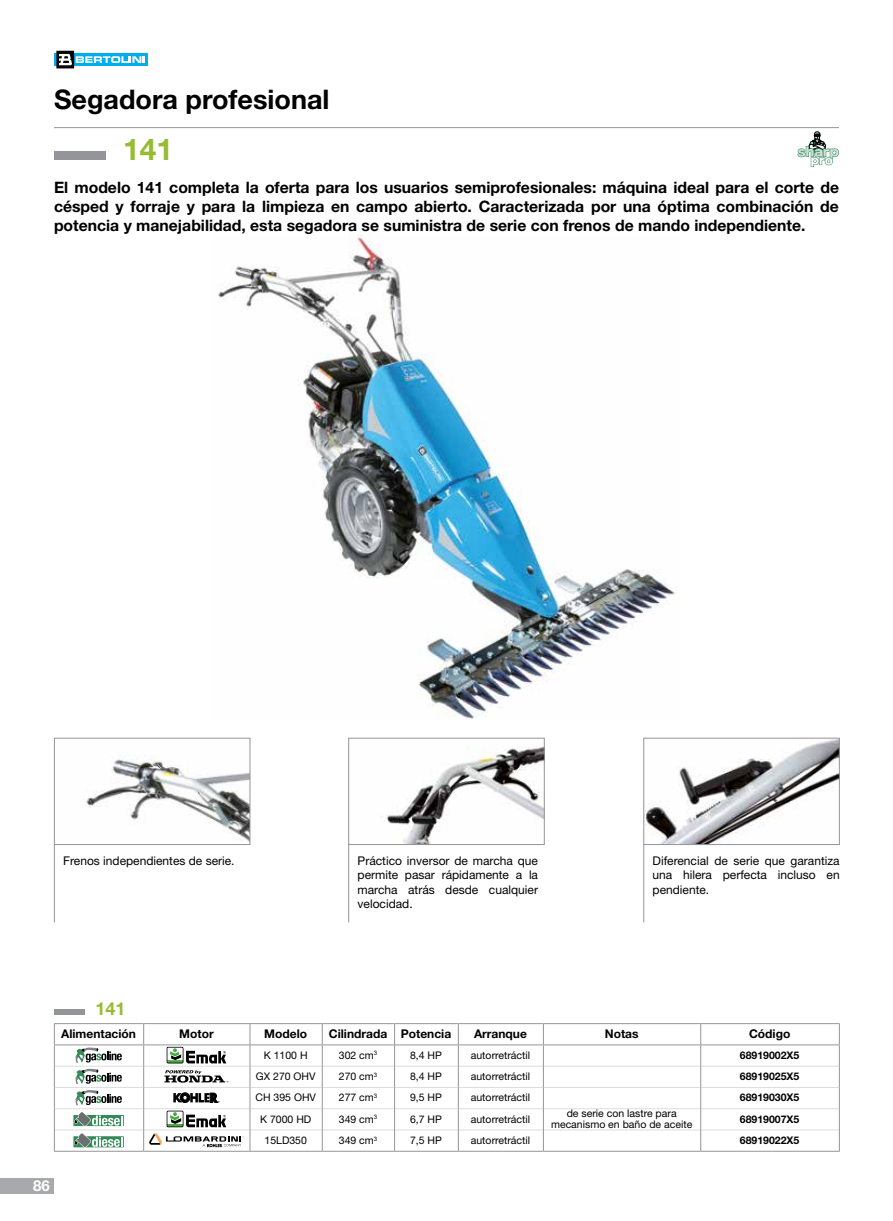
<style>
.page{position:relative;width:893px;height:1221px;background:#fff}
.page>*{position:absolute;margin:0;border:0;box-sizing:border-box;transform-origin:0 0}
.t1{font:700 30px "Helvetica Neue LT Std";color:#96bc33}
.t2{font:700 27px "Helvetica Neue LT Std";color:#000}
.t3{font:700 18px "Helvetica Neue LT Std";color:#96bc33}
.t4{font:700 15.75px/18.9px "Helvetica Neue LT Std";color:#000;text-align:justify}
.t5{font:700 15px "Helvetica Neue LT Std";color:#fff}
.t6{font:12px/14.4px "Helvetica Neue LT Std";color:#000;text-align:justify}
.t7{font:700 12px "Helvetica Neue LT Std";color:#000}
.t8{font:10.5px/10.5px "Helvetica Neue LT Std";color:#000;text-align:center}
.t9{font:700 10.5px "Helvetica Neue LT Std";color:#000}
</style>
<div class="page">
<div style="left:0;top:1178px;width:53px;height:15px;background:#a7a9ac"></div>
<svg style="left:54px;top:53px;width:94px;height:13px"></svg>
<svg style="left:59px;top:53px;width:13px;height:13px"></svg>
<div style="left:57px;top:51px;width:17px;height:17px;border:1px solid #000"></div>
<svg style="left:59px;top:54px;width:86px;height:11px"></svg>
<hr style="left:54px;top:127px;width:785px;height:1px;background:#939598">
<img style="left:86px;top:756px;width:162px;height:85px">
<div style="left:54px;top:737px;width:196px;height:107px;border:1px solid #939598"></div>
<img style="left:386px;top:746px;width:157px;height:96px">
<div style="left:348px;top:737px;width:197px;height:107px;border:1px solid #939598"></div>
<img style="left:645px;top:739px;width:193px;height:103px">
<div style="left:643px;top:737px;width:197px;height:107px;border:1px solid #939598"></div>
<hr style="left:54px;top:844px;width:1px;height:78px;background:#939598">
<div style="left:54px;top:151px;width:51px;height:9px;background:#939598"></div>
<hr style="left:348px;top:844px;width:1px;height:78px;background:#939598">
<hr style="left:643px;top:844px;width:1px;height:78px;background:#939598">
<svg style="left:797px;top:131px;width:42px;height:36px"></svg>
<div style="left:54px;top:1009px;width:31px;height:5px;background:#939598"></div>
<img style="left:218px;top:235px;width:457px;height:484px">
<svg style="left:75px;top:1047px;width:47px;height:15px"></svg>
<svg style="left:75px;top:1068px;width:47px;height:15px"></svg>
<svg style="left:75px;top:1090px;width:47px;height:15px"></svg>
<svg style="left:73px;top:1114px;width:51px;height:11px"></svg>
<svg style="left:74px;top:1112px;width:49px;height:14px"></svg>
<svg style="left:73px;top:1136px;width:51px;height:11px"></svg>
<svg style="left:74px;top:1133px;width:49px;height:14px"></svg>
<hr style="left:54px;top:1150px;width:90px;height:1px;background:#939598">
<hr style="left:144px;top:1150px;width:106px;height:1px;background:#939598">
<hr style="left:250px;top:1150px;width:72px;height:1px;background:#939598">
<hr style="left:322px;top:1150px;width:73px;height:1px;background:#939598">
<hr style="left:395px;top:1150px;width:63px;height:1px;background:#939598">
<hr style="left:458px;top:1150px;width:85px;height:1px;background:#939598">
<hr style="left:543px;top:1150px;width:158px;height:1px;background:#939598">
<hr style="left:701px;top:1150px;width:139px;height:1px;background:#939598">
<hr style="left:54px;top:1044px;width:90px;height:1px;background:#939598">
<hr style="left:144px;top:1044px;width:106px;height:1px;background:#939598">
<hr style="left:250px;top:1044px;width:72px;height:1px;background:#939598">
<hr style="left:322px;top:1044px;width:73px;height:1px;background:#939598">
<hr style="left:395px;top:1044px;width:63px;height:1px;background:#939598">
<hr style="left:458px;top:1044px;width:85px;height:1px;background:#939598">
<hr style="left:543px;top:1044px;width:158px;height:1px;background:#939598">
<hr style="left:701px;top:1044px;width:139px;height:1px;background:#939598">
<hr style="left:55px;top:1065px;width:88px;height:1px;background:#dcddde">
<hr style="left:144px;top:1065px;width:106px;height:1px;background:#dcddde">
<hr style="left:250px;top:1065px;width:72px;height:1px;background:#dcddde">
<hr style="left:323px;top:1065px;width:71px;height:1px;background:#dcddde">
<hr style="left:395px;top:1065px;width:63px;height:1px;background:#dcddde">
<hr style="left:459px;top:1065px;width:84px;height:1px;background:#dcddde">
<hr style="left:544px;top:1065px;width:156px;height:1px;background:#dcddde">
<hr style="left:701px;top:1065px;width:138px;height:1px;background:#dcddde">
<hr style="left:55px;top:1086px;width:88px;height:1px;background:#dcddde">
<hr style="left:144px;top:1086px;width:106px;height:1px;background:#dcddde">
<hr style="left:250px;top:1086px;width:72px;height:1px;background:#dcddde">
<hr style="left:323px;top:1086px;width:71px;height:1px;background:#dcddde">
<hr style="left:395px;top:1086px;width:63px;height:1px;background:#dcddde">
<hr style="left:459px;top:1086px;width:84px;height:1px;background:#dcddde">
<hr style="left:544px;top:1086px;width:156px;height:1px;background:#dcddde">
<hr style="left:701px;top:1086px;width:138px;height:1px;background:#dcddde">
<hr style="left:55px;top:1108px;width:88px;height:1px;background:#dcddde">
<hr style="left:144px;top:1108px;width:106px;height:1px;background:#dcddde">
<hr style="left:250px;top:1108px;width:72px;height:1px;background:#dcddde">
<hr style="left:323px;top:1108px;width:71px;height:1px;background:#dcddde">
<hr style="left:395px;top:1108px;width:63px;height:1px;background:#dcddde">
<hr style="left:459px;top:1108px;width:84px;height:1px;background:#dcddde">
<hr style="left:544px;top:1108px;width:156px;height:1px;background:#dcddde">
<hr style="left:701px;top:1108px;width:138px;height:1px;background:#dcddde">
<hr style="left:55px;top:1129px;width:88px;height:1px;background:#dcddde">
<hr style="left:144px;top:1129px;width:106px;height:1px;background:#dcddde">
<hr style="left:250px;top:1129px;width:72px;height:1px;background:#dcddde">
<hr style="left:323px;top:1129px;width:71px;height:1px;background:#dcddde">
<hr style="left:395px;top:1129px;width:63px;height:1px;background:#dcddde">
<hr style="left:459px;top:1129px;width:84px;height:1px;background:#dcddde">
<hr style="left:544px;top:1129px;width:156px;height:1px;background:#dcddde">
<hr style="left:701px;top:1129px;width:138px;height:1px;background:#dcddde">
<hr style="left:54px;top:1023px;width:90px;height:1px;background:#939598">
<hr style="left:144px;top:1023px;width:106px;height:1px;background:#939598">
<hr style="left:250px;top:1023px;width:72px;height:1px;background:#939598">
<hr style="left:322px;top:1023px;width:73px;height:1px;background:#939598">
<hr style="left:395px;top:1023px;width:63px;height:1px;background:#939598">
<hr style="left:458px;top:1023px;width:85px;height:1px;background:#939598">
<hr style="left:543px;top:1023px;width:158px;height:1px;background:#939598">
<hr style="left:701px;top:1023px;width:139px;height:1px;background:#939598">
<svg style="left:54px;top:1023px;width:1px;height:127px"></svg>
<svg style="left:700px;top:1023px;width:1px;height:127px"></svg>
<svg style="left:839px;top:1023px;width:1px;height:127px"></svg>
<svg style="left:143px;top:1023px;width:101px;height:127px"></svg>
<svg style="left:250px;top:1023px;width:1px;height:127px"></svg>
<svg style="left:322px;top:1023px;width:1px;height:127px"></svg>
<svg style="left:394px;top:1023px;width:1px;height:127px"></svg>
<svg style="left:458px;top:1023px;width:1px;height:127px"></svg>
<svg style="left:543px;top:1023px;width:1px;height:127px"></svg>
<h2 class="t2" style="left:54px;top:83px;width:277px">Segadora profesional</h2>
<h1 class="t1" style="left:123px;top:130px;width:52px">141</h1>
<p class="t4" style="left:54px;top:177px;width:786px">El modelo 141 completa la oferta para los usuarios semiprofesionales: máquina ideal para el corte de césped y forraje y para la limpieza en campo abierto. Caracterizada por una óptima combinación de potencia y manejabilidad, esta segadora se suministra de serie con frenos de mando independiente.</p>
<p class="t6" style="left:63px;top:853px;width:173px">Frenos independientes de serie.</p>
<p class="t6" style="left:358px;top:853px;width:182px">Práctico inversor de marcha que permite pasar rápidamente a la marcha atrás desde cualquier velocidad.</p>
<p class="t6" style="left:653px;top:853px;width:189px">Diferencial de serie que garantiza una hilera perfecta incluso en pendiente.</p>
<p class="t3" style="left:95px;top:997px;width:32px">141</p>
<p class="t7" style="left:61px;top:1026px;width:76px">Alimentación</p>
<p class="t7" style="left:179px;top:1026px;width:36px">Motor</p>
<p class="t7" style="left:264px;top:1026px;width:44px">Modelo</p>
<p class="t7" style="left:329px;top:1026px;width:124px">Cilindrada Potencia</p>
<p class="t7" style="left:474px;top:1026px;width:54px">Arranque</p>
<p class="t7" style="left:605px;top:1026px;width:35px">Notas</p>
<p class="t7" style="left:749px;top:1026px;width:43px">Código</p>
<p class="t8" style="left:264px;top:1049px;width:45px">K 1100 H</p>
<p class="t8" style="left:339px;top:1049px;width:40px">302 cm<sup>3</sup></p>
<p class="t8" style="left:410px;top:1049px;width:33px">8,4 HP</p>
<p class="t8" style="left:471px;top:1049px;width:61px">autorretráctil</p>
<p class="t9" style="left:740px;top:1048px;width:61px">68919002X5</p>
<p class="t8" style="left:256px;top:1070px;width:61px">GX 270 OHV</p>
<p class="t8" style="left:339px;top:1070px;width:40px">270 cm<sup>3</sup></p>
<p class="t8" style="left:410px;top:1070px;width:33px">8,4 HP</p>
<p class="t8" style="left:471px;top:1070px;width:61px">autorretráctil</p>
<p class="t9" style="left:740px;top:1069px;width:61px">68919025X5</p>
<p class="t8" style="left:255px;top:1092px;width:62px">CH 395 OHV</p>
<p class="t8" style="left:339px;top:1092px;width:40px">277 cm<sup>3</sup></p>
<p class="t8" style="left:410px;top:1092px;width:33px">9,5 HP</p>
<p class="t8" style="left:471px;top:1092px;width:61px">autorretráctil</p>
<p class="t9" style="left:740px;top:1091px;width:61px">68919030X5</p>
<p class="t8" style="left:260px;top:1113px;width:53px">K 7000 HD</p>
<p class="t8" style="left:339px;top:1113px;width:40px">349 cm<sup>3</sup></p>
<p class="t8" style="left:410px;top:1113px;width:33px">6,7 HP</p>
<p class="t8" style="left:471px;top:1113px;width:61px">autorretráctil</p>
<p class="t8" style="left:551px;top:1108px;width:143px">de serie con lastre para mecanismo en baño de aceite</p>
<p class="t9" style="left:740px;top:1112px;width:61px">68919007X5</p>
<p class="t8" style="left:265px;top:1134px;width:44px">15LD350</p>
<p class="t8" style="left:339px;top:1134px;width:40px">349 cm<sup>3</sup></p>
<p class="t8" style="left:410px;top:1134px;width:33px">7,5 HP</p>
<p class="t8" style="left:471px;top:1134px;width:61px">autorretráctil</p>
<p class="t9" style="left:740px;top:1133px;width:61px">68919022X5</p>
<p class="t5" style="left:33px;top:1176px;width:18px">86</p>
</div>
